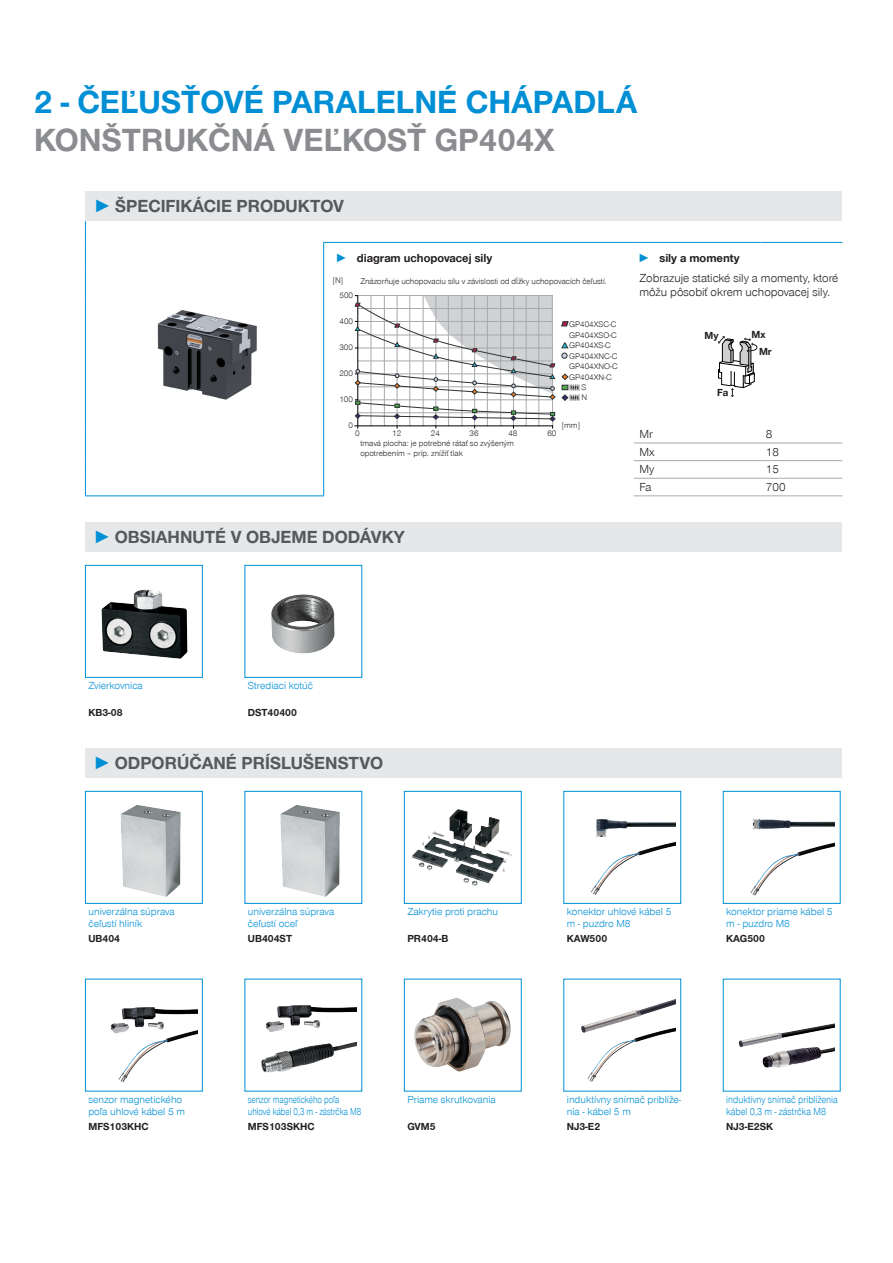
<style>
.page{position:relative;width:893px;height:1263px;background:#fff}
.page>*{position:absolute;margin:0;border:0;box-sizing:border-box;transform-origin:0 0}
.CB_AF_Headline_22_25{font:700 33px/37.5px "Zimmer Group Sans Global";color:#008fd5}
.t1{font:700 18px "Zimmer Group Sans Global";color:#57585a}
.CB_AF_Tabellentext_B{font:300 12px/13.5px "Zimmer Group Sans Global";color:#231f20}
.t2{font:700 12px "Zimmer Group Sans Global";color:#231f20}
.CB_AF_Text_7{font:300 10.5px/12px "Zimmer Group Sans Global";color:#008fd5}
.CB_AF_Text_7-2{font:700 10.5px "Zimmer Group Sans Global";color:#231f20}
.CB_AF_Text_7-3{font:300 10.5px/12px "Zimmer Group Sans Global";color:#008fd5;scale:.79 1}
.CB_AF_Text_7-4{font:300 10.5px/12px "Zimmer Group Sans Global";color:#008fd5;scale:.89 1}
.t3{font:700 10.5px/16.4px "Zimmer Group Sans";color:#231f20}
.t4{font:300 8.4px/10.1px "Zimmer Group Sans Global";color:#231f20}
.s1{color:#8a8c8f}
.s2{font-family:"Zimmer Group Sans";color:#008fd5}
.s3{color:#008fd5}
</style>
<div class="page">
<div style="left:85px;top:191px;width:757px;height:30px;background:#e6e7e9"></div>
<hr style="left:85px;top:495px;width:239px;height:1px;background:#008fd5">
<hr style="left:323px;top:242px;width:311px;height:1px;background:#008fd5">
<hr style="left:634px;top:242px;width:126px;height:1px;background:#008fd5">
<hr style="left:760px;top:242px;width:82px;height:1px;background:#008fd5">
<hr style="left:634px;top:443px;width:126px;height:1px;background:#a8a9ad">
<hr style="left:760px;top:443px;width:82px;height:1px;background:#a8a9ad">
<hr style="left:634px;top:460px;width:126px;height:1px;background:#a8a9ad">
<hr style="left:760px;top:460px;width:82px;height:1px;background:#a8a9ad">
<hr style="left:634px;top:478px;width:126px;height:1px;background:#a8a9ad">
<hr style="left:760px;top:478px;width:82px;height:1px;background:#a8a9ad">
<svg style="left:323px;top:243px;width:1px;height:27px"></svg>
<hr style="left:85px;top:270px;width:1px;height:32px;background:#008fd5">
<hr style="left:323px;top:270px;width:1px;height:32px;background:#008fd5">
<hr style="left:85px;top:302px;width:1px;height:123px;background:#008fd5">
<hr style="left:323px;top:302px;width:1px;height:123px;background:#008fd5">
<svg style="left:85px;top:425px;width:1px;height:70px"></svg>
<svg style="left:323px;top:425px;width:1px;height:70px"></svg>
<svg style="left:85px;top:221px;width:1px;height:49px"></svg>
<hr style="left:634px;top:495px;width:126px;height:1px;background:#a8a9ad">
<hr style="left:760px;top:495px;width:82px;height:1px;background:#a8a9ad">
<img style="left:157px;top:310px;width:100px;height:90px">
<svg style="left:354px;top:295px;width:225px;height:133px"></svg>
<svg style="left:718px;top:336px;width:40px;height:61px"></svg>
<div style="left:85px;top:522px;width:757px;height:29px;background:#e6e7e9"></div>
<svg style="left:85px;top:565px;width:118px;height:113px"></svg>
<svg style="left:244px;top:565px;width:119px;height:113px"></svg>
<div style="left:85px;top:748px;width:757px;height:29px;background:#e6e7e9"></div>
<svg style="left:85px;top:791px;width:118px;height:113px"></svg>
<svg style="left:244px;top:791px;width:119px;height:113px"></svg>
<svg style="left:404px;top:791px;width:118px;height:113px"></svg>
<svg style="left:563px;top:791px;width:118px;height:113px"></svg>
<svg style="left:722px;top:791px;width:119px;height:113px"></svg>
<svg style="left:85px;top:978px;width:118px;height:114px"></svg>
<svg style="left:244px;top:978px;width:119px;height:114px"></svg>
<svg style="left:404px;top:978px;width:118px;height:114px"></svg>
<svg style="left:563px;top:978px;width:118px;height:114px"></svg>
<svg style="left:722px;top:978px;width:119px;height:114px"></svg>
<p class="CB_AF_Headline_22_25" style="left:34px;top:83px;width:605px">2 - ČEĽUSŤOVÉ PARALELNÉ CHÁPADLÁ<br><span class="s1">KONŠTRUKČNÁ VEĽKOSŤ GP404X</span></p>
<p class="t1" style="left:94px;top:195px;width:252px"><span class="s2">►</span> ŠPECIFIKÁCIE PRODUKTOV</p>
<p class="t2" style="left:336px;top:250px;width:158px"><span class="s3">►</span> diagram uchopovacej sily</p>
<p class="t2" style="left:638px;top:250px;width:103px"><span class="s2">►</span> sily a momenty</p>
<p class="t4" style="left:333px;top:275px;width:12px">[N]</p>
<p class="CB_AF_Tabellentext_B" style="left:639px;top:271px;width:200px">Zobrazuje statické sily a momenty, ktoré môžu pôsobiť okrem uchopovacej sily.</p>
<p class="t4" style="left:360px;top:276px;width:248px">Znázorňuje uchopovaciu silu v závislosti od dĺžky uchopovacích čeľustí.</p>
<p class="t4" style="left:339px;top:290px;width:15px">500</p>
<p class="t4" style="left:339px;top:316px;width:15px">400</p>
<p class="t4" style="left:339px;top:342px;width:15px">300</p>
<p class="t4" style="left:339px;top:368px;width:15px">200</p>
<p class="t4" style="left:339px;top:394px;width:15px">100</p>
<p class="t4" style="left:349px;top:420px;width:6px">0</p>
<p class="t4" style="left:355px;top:428px;width:6px">0</p>
<p class="t4" style="left:569px;top:320px;width:49px">GP404XSC-C</p>
<p class="t4" style="left:569px;top:330px;width:49px">GP404XSO-C</p>
<p class="t4" style="left:569px;top:340px;width:43px">GP404XS-C</p>
<p class="t4" style="left:569px;top:351px;width:50px">GP404XNC-C</p>
<p class="t4" style="left:569px;top:361px;width:50px">GP404XNO-C</p>
<p class="t4" style="left:569px;top:372px;width:44px">GP404XN-C</p>
<p class="t4" style="left:582px;top:382px;width:6px">S</p>
<p class="t4" style="left:582px;top:393px;width:7px">N</p>
<p class="t4" style="left:562px;top:420px;width:20px">[mm]</p>
<p class="t4" style="left:431px;top:428px;width:11px">24</p>
<p class="t4" style="left:470px;top:428px;width:11px">36</p>
<p class="t4" style="left:547px;top:428px;width:11px">60</p>
<p class="t4" style="left:392px;top:428px;width:11px">12</p>
<p class="t4" style="left:508px;top:428px;width:11px">48</p>
<p class="t4" style="left:360px;top:438px;width:155px">tmavá plocha: je potrebné rátať so zvýšeným opotrebením – príp. znížiť tlak</p>
<p class="t1" style="left:94px;top:526px;width:313px"><span class="s2">►</span> OBSIAHNUTÉ V OBJEME DODÁVKY</p>
<p class="t3" style="left:705px;top:327px;width:16px">My</p>
<p class="t3" style="left:759px;top:326px;width:14px;text-indent:-8px">Mx<br>Mr</p>
<p class="t3" style="left:717px;top:384px;width:13px">Fa</p>
<p class="CB_AF_Tabellentext_B" style="left:639px;top:427px;width:15px">Mr</p>
<p class="CB_AF_Tabellentext_B" style="left:766px;top:427px;width:8px">8</p>
<p class="CB_AF_Tabellentext_B" style="left:639px;top:445px;width:17px">Mx</p>
<p class="CB_AF_Tabellentext_B" style="left:766px;top:445px;width:15px">18</p>
<p class="CB_AF_Tabellentext_B" style="left:639px;top:462px;width:16px">My</p>
<p class="CB_AF_Tabellentext_B" style="left:766px;top:462px;width:15px">15</p>
<p class="CB_AF_Tabellentext_B" style="left:639px;top:480px;width:14px">Fa</p>
<p class="CB_AF_Tabellentext_B" style="left:766px;top:480px;width:21px">700</p>
<p class="CB_AF_Text_7" style="left:88px;top:679px;width:56px">Zvierkovnica</p>
<p class="CB_AF_Text_7" style="left:248px;top:679px;width:67px">Strediaci kotúč</p>
<p class="CB_AF_Text_7-2" style="left:88px;top:706px;width:36px">KB3-08</p>
<p class="CB_AF_Text_7-2" style="left:248px;top:706px;width:51px">DST40400</p>
<p class="t1" style="left:94px;top:752px;width:291px"><span class="s2">►</span> ODPORÚČANÉ PRÍSLUŠENSTVO</p>
<p class="CB_AF_Text_7" style="left:88px;top:905px;width:88px">univerzálna súprava čeľustí hliník</p>
<p class="CB_AF_Text_7" style="left:248px;top:905px;width:88px">univerzálna súprava čeľustí oceľ</p>
<p class="CB_AF_Text_7" style="left:407px;top:905px;width:92px">Zakrytie proti prachu</p>
<p class="CB_AF_Text_7" style="left:567px;top:905px;width:106px">konektor uhlové kábel 5 m - puzdro M8</p>
<p class="CB_AF_Text_7" style="left:726px;top:905px;width:108px">konektor priame kábel 5 m - puzdro M8</p>
<p class="CB_AF_Text_7-2" style="left:88px;top:932px;width:33px">UB404</p>
<p class="CB_AF_Text_7-2" style="left:248px;top:932px;width:46px">UB404ST</p>
<p class="CB_AF_Text_7-2" style="left:407px;top:932px;width:43px">PR404-B</p>
<p class="CB_AF_Text_7-2" style="left:567px;top:932px;width:42px">KAW500</p>
<p class="CB_AF_Text_7-2" style="left:726px;top:932px;width:40px">KAG500</p>
<p class="CB_AF_Text_7" style="left:88px;top:1093px;width:98px">senzor magnetického poľa uhlové kábel 5 m</p>
<p class="CB_AF_Text_7-3" style="left:248px;top:1093px;width:145px">senzor magnetického poľa uhlové kábel 0,3 m - zástrčka M8</p>
<p class="CB_AF_Text_7" style="left:407px;top:1093px;width:90px">Priame skrutkovania</p>
<p class="CB_AF_Text_7" style="left:567px;top:1093px;width:116px">induktívny snímač priblíže&shy;nia - kábel 5 m</p>
<p class="CB_AF_Text_7-4" style="left:726px;top:1093px;width:127px">induktívny snímač priblíženia kábel 0,3 m - zástrčka M8</p>
<p class="CB_AF_Text_7-2" style="left:88px;top:1120px;width:62px">MFS103KHC</p>
<p class="CB_AF_Text_7-2" style="left:248px;top:1120px;width:68px">MFS103SKHC</p>
<p class="CB_AF_Text_7-2" style="left:407px;top:1120px;width:30px">GVM5</p>
<p class="CB_AF_Text_7-2" style="left:567px;top:1120px;width:35px">NJ3-E2</p>
<p class="CB_AF_Text_7-2" style="left:726px;top:1120px;width:48px">NJ3-E2SK</p>
</div>
